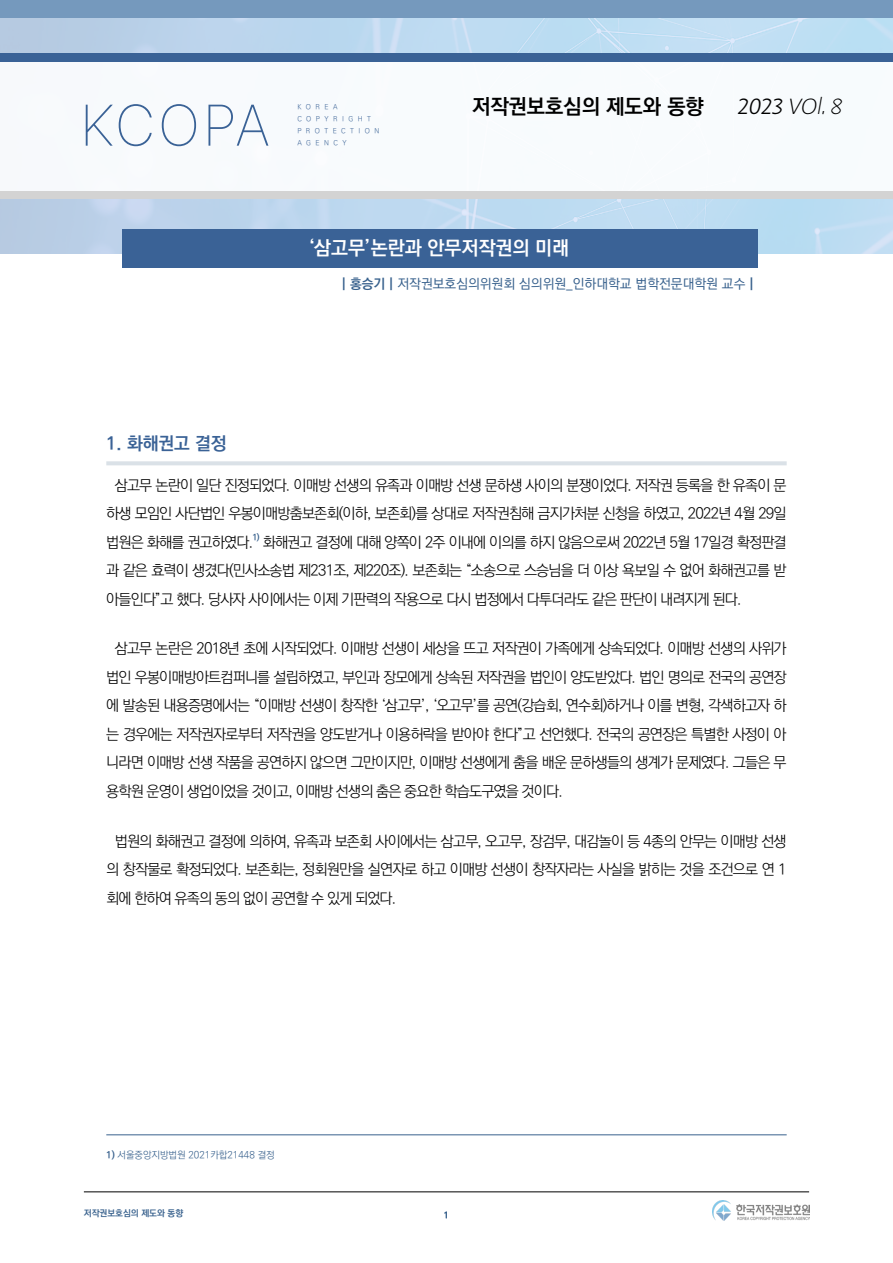
<style>
.page{position:relative;width:893px;height:1263px;background:#fff}
.page>*{position:absolute;margin:0;border:0;box-sizing:border-box;transform-origin:0 0}
.t1{font:100 58.05px "Pretendard";letter-spacing:.04em;color:#3a6296}
.t2{font:700 21px "Ko Pub World Dotum";color:#000}
.t3{font:21px "SD Greta Sans 2 f El It";color:#000}
.t4{font:700 19.5px "Ko Pub World Dotum";color:#fff}
.t5{font:700 18px "Ko Pub World Dotum";color:#3a6296}
.t6{font:300 15px/28.5px "Ko Pub World Dotum";letter-spacing:-.055em;color:#000;text-align:justify}
.t7{font:500 13.5px "Ko Pub World Dotum";color:#38618d}
.t8{font:300 9.75px "Ko Pub World Dotum";color:#38618d}
.t9{font:700 9px "Ko Pub World Dotum";color:#38618d}
.t10{font:700 8.7px "Ko Pub World Dotum";color:#38618d}
.t11{font:300 6.75px/12px "Ko Pub World Dotum";color:#3a6296}
.s1{font-family:"SD Greta Sans 2 h Lt It"}
.s2{font-weight:700}
</style>
<div class="page">
<hr style="left:106px;top:461px;width:681px;height:4px;background:#dae1e7">
<hr style="left:106px;top:1134px;width:681px;height:1px;background:#38618d">
<hr style="left:84px;top:1191px;width:725px;height:1px;background:#000">
<img style="left:712px;top:1201px;width:97px;height:19px">
<svg style="left:0;top:18px;width:893px;height:236px;background:#bcd8ee"></svg>
<div style="left:0;top:0;width:893px;height:18px;background:#7599bd"></div>
<svg style="left:0;top:61px;width:893px;height:130px"></svg>
<div style="left:0;top:53px;width:893px;height:8px;background:#3a6296"></div>
<div style="left:0;top:191px;width:893px;height:8px;background:#d3d3d3"></div>
<div style="left:122px;top:229px;width:636px;height:39px;background:#3a6296"></div>
<h1 class="t1" style="left:80px;top:85px;width:191px">KCOPA</h1>
<p class="t11" style="left:297px;top:101px;width:84px">K O R E A<br>C O P Y R I G H T<br>P R O T E C T I O N<br>A G E N C Y</p>
<h2 class="t2" style="left:472px;top:91px;width:233px">저작권보호심의 제도와 동향</h2>
<h2 class="t3" style="left:737px;top:91px;width:107px"><span class="s1">2023</span> VOl. 8</h2>
<h3 class="t4" style="left:308px;top:234px;width:262px">‘삼고무’논란과 안무저작권의 미래</h3>
<p class="t7" style="left:338px;top:274px;width:421px"><span class="s2">｜홍승기｜</span>저작권보호심의위원회 심의위원_인하대학교 법학전문대학원 교수<span class="s2">｜</span></p>
<p class="t5" style="left:106px;top:431px;width:122px">1. 화해권고 결정</p>
<p class="t6" style="left:106px;top:471px;width:682px;text-indent:9px">삼고무 논란이 일단 진정되었다. 이매방 선생의 유족과 이매방 선생 문하생 사이의 분쟁이었다. 저작권 등록을 한 유족이 문 하생 모임인 사단법인 우봉이매방춤보존회(이하, 보존회)를 상대로 저작권침해 금지가처분 신청을 하였고, 2022년 4월 29일 법원은 화해를 권고하였다.</p>
<p class="t10" style="left:252px;top:531px;width:9px">1)</p>
<p class="t6" style="left:106px;top:528px;width:682px;text-indent:156px">화해권고 결정에 대해 양쪽이 2주 이내에 이의를 하지 않음으로써 2022년 5월 17일경 확정판결 과 같은 효력이 생겼다(민사소송법 제231조, 제220조). 보존회는 “소송으로 스승님을 더 이상 욕보일 수 없어 화해권고를 받 아들인다”고 했다. 당사자 사이에서는 이제 기판력의 작용으로 다시 법정에서 다투더라도 같은 판단이 내려지게 된다.</p>
<p class="t6" style="left:106px;top:635px;width:682px;text-indent:9px">삼고무 논란은 2018년 초에 시작되었다. 이매방 선생이 세상을 뜨고 저작권이 가족에게 상속되었다. 이매방 선생의 사위가 법인 우봉이매방아트컴퍼니를 설립하였고, 부인과 장모에게 상속된 저작권을 법인이 양도받았다. 법인 명의로 전국의 공연장 에 발송된 내용증명에서는 “이매방 선생이 창작한 ‘삼고무’, ‘오고무’를 공연(강습회, 연수회)하거나 이를 변형, 각색하고자 하 는 경우에는 저작권자로부터 저작권을 양도받거나 이용허락을 받아야 한다”고 선언했다. 전국의 공연장은 특별한 사정이 아 니라면 이매방 선생 작품을 공연하지 않으면 그만이지만, 이매방 선생에게 춤을 배운 문하생들의 생계가 문제였다. 그들은 무 용학원 운영이 생업이었을 것이고, 이매방 선생의 춤은 중요한 학습도구였을 것이다.</p>
<p class="t6" style="left:106px;top:827px;width:682px;text-indent:9px">법원의 화해권고 결정에 의하여, 유족과 보존회 사이에서는 삼고무, 오고무, 장검무, 대감놀이 등 4종의 안무는 이매방 선생 의 창작물로 확정되었다. 보존회는, 정회원만을 실연자로 하고 이매방 선생이 창작자라는 사실을 밝히는 것을 조건으로 연 1 회에 한하여 유족의 동의 없이 공연할 수 있게 되었다.</p>
<p class="t8" style="left:106px;top:1148px;width:170px"><span class="s2">1)</span> 서울중앙지방법원 2021카합21448 결정</p>
<p class="t9" style="left:84px;top:1206px;width:101px">저작권보호심의 제도와 동향</p>
<p class="t9" style="left:444px;top:1208px;width:7px">1</p>
</div>
